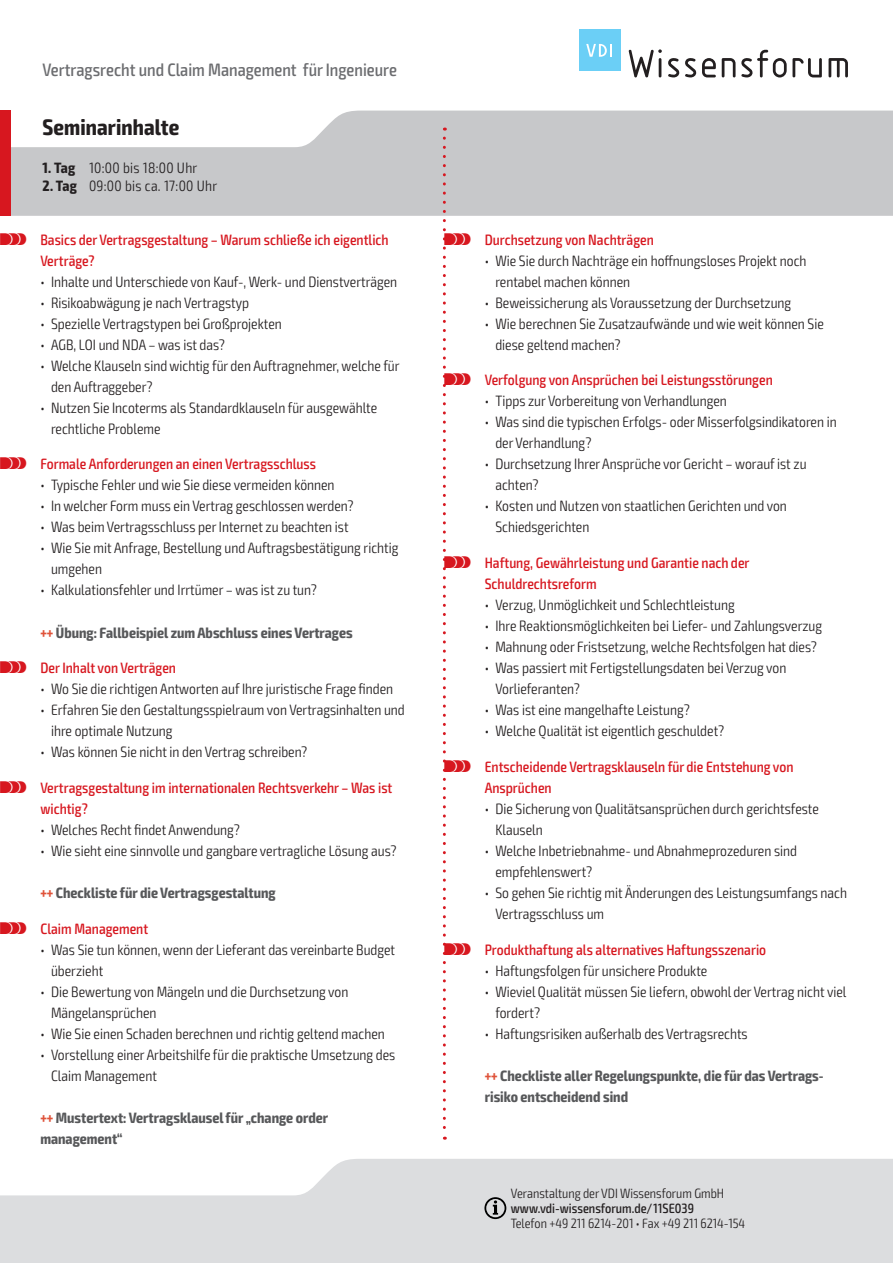
<style>
.page{position:relative;width:893px;height:1263px;background:#fff}
.page>*{position:absolute;margin:0;border:0;box-sizing:border-box;transform-origin:0 0}
.t1{font:700 condensed 22.5px "Exo 2";letter-spacing:.005em;color:#231f20}
.t2{font:500 condensed 18px "Exo 2";color:#6c6d70}
.t3{font:300 condensed 15px/21px "Exo 2";color:#231f20}
.t4{font:500 condensed 15px/21px "Exo 2";color:#d7171f}
.t5{font:700 condensed 15px/21px "Exo 2";color:#57585a}
.t6{font:300 condensed 15px "Exo 2";letter-spacing:.02em;color:#231f20}
.t7{font:300 condensed 13.5px "Exo 2";color:#231f20}
.t8{font:500 condensed 13.5px "Exo 2";color:#231f20}
.s1{font-weight:700}
.s2{font-family:"VDI Iconset S4 A Regular";font-weight:400;font-stretch:normal}
.s3{color:#df533a}
</style>
<div class="page">
<svg style="left:0;top:1159px;width:893px;height:104px;background:#e0e1e3"></svg>
<svg style="left:11px;top:111px;width:882px;height:105px;background:#cdced0"></svg>
<div style="left:0;top:111px;width:11px;height:105px;background:#d7171f"></div>
<svg style="left:484px;top:1197px;width:22px;height:22px"></svg>
<svg style="left:629px;top:49px;width:33px;height:28px"></svg>
<svg style="left:668px;top:58px;width:11px;height:19px"></svg>
<svg style="left:685px;top:58px;width:11px;height:19px"></svg>
<svg style="left:702px;top:58px;width:14px;height:19px"></svg>
<svg style="left:722px;top:58px;width:13px;height:19px"></svg>
<svg style="left:741px;top:50px;width:81px;height:27px"></svg>
<svg style="left:828px;top:58px;width:20px;height:19px"></svg>
<div style="left:579px;top:30px;width:41px;height:41px;background:#6bcff6"></div>
<svg style="left:586px;top:44px;width:26px;height:13px"></svg>
<svg style="left:443px;top:138px;width:3px;height:1002px"></svg>
<p class="t2" style="left:43px;top:59px;width:356px">Vertragsrecht und Claim Management für Ingenieure</p>
<h1 class="t1" style="left:43px;top:113px;width:138px">Seminarinhalte</h1>
<p class="t6" style="left:43px;top:159px;width:156px"><span class="s1">1. Tag</span> 10:00 bis 18:00 Uhr</p>
<p class="t6" style="left:43px;top:177px;width:176px"><span class="s1">2. Tag</span> 09:00 bis ca. 17:00 Uhr</p>
<p class="t4" style="left:40px;top:229px;width:350px;text-indent:-40px"><span class="s2">S</span> Basics der Vertragsgestaltung – Warum schließe ich eigentlich<br>Verträge?</p>
<p class="t3" style="left:40px;top:271px;width:358px">• Inhalte und Unterschiede von Kauf-, Werk- und Dienstverträgen</p>
<p class="t3" style="left:40px;top:292px;width:210px">• Risikoabwägung je nach Vertragstyp</p>
<p class="t3" style="left:40px;top:313px;width:243px">• Spezielle Vertragstypen bei Großprojekten</p>
<p class="t3" style="left:40px;top:334px;width:186px">• AGB, LOI und NDA – was ist das?</p>
<p class="t3" style="left:51px;top:355px;width:350px;text-indent:-11px">• Welche Klauseln sind wichtig für den Auftragnehmer, welche für den Auftraggeber?</p>
<p class="t3" style="left:51px;top:397px;width:328px;text-indent:-11px">• Nutzen Sie Incoterms als Standardklauseln für ausgewählte rechtliche Probleme</p>
<p class="t4" style="left:0;top:454px;width:318px"><span class="s2">S</span> Formale Anforderungen an einen Vertragsschluss</p>
<p class="t3" style="left:40px;top:475px;width:296px">• Typische Fehler und wie Sie diese vermeiden können</p>
<p class="t3" style="left:40px;top:496px;width:315px">• In welcher Form muss ein Vertrag geschlossen werden?</p>
<p class="t3" style="left:40px;top:517px;width:310px">• Was beim Vertragsschluss per Internet zu beachten ist</p>
<p class="t3" style="left:51px;top:538px;width:349px;text-indent:-11px">• Wie Sie mit Anfrage, Bestellung und Auftragsbestätigung richtig umgehen</p>
<p class="t3" style="left:40px;top:580px;width:278px">• Kalkulationsfehler und Irrtümer – was ist zu tun?</p>
<p class="t5" style="left:40px;top:622px;width:314px"><span class="s3">+++</span> Übung: Fallbeispiel zum Abschluss eines Vertrages</p>
<p class="t4" style="left:0;top:658px;width:178px"><span class="s2">S</span> Der Inhalt von Verträgen</p>
<p class="t3" style="left:40px;top:679px;width:354px">• Wo Sie die richtigen Antworten auf Ihre juristische Frage finden</p>
<p class="t3" style="left:51px;top:700px;width:355px;text-indent:-11px">• Erfahren Sie den Gestaltungsspielraum von Vertragsinhalten und ihre optimale Nutzung</p>
<p class="t3" style="left:40px;top:742px;width:268px">• Was können Sie nicht in den Vertrag schreiben?</p>
<p class="t4" style="left:40px;top:778px;width:354px;text-indent:-40px"><span class="s2">S</span> Vertragsgestaltung im internationalen Rechtsverkehr – Was ist wichtig?</p>
<p class="t3" style="left:40px;top:820px;width:201px">• Welches Recht findet Anwendung?</p>
<p class="t3" style="left:40px;top:841px;width:358px">• Wie sieht eine sinnvolle und gangbare vertragliche Lösung aus?</p>
<p class="t5" style="left:40px;top:883px;width:237px"><span class="s3">+++</span> Checkliste für die Vertragsgestaltung</p>
<p class="t4" style="left:0;top:919px;width:150px"><span class="s2">S</span> Claim Management</p>
<p class="t3" style="left:51px;top:940px;width:346px;text-indent:-11px">• Was Sie tun können, wenn der Lieferant das vereinbarte Budget überzieht</p>
<p class="t3" style="left:51px;top:982px;width:299px;text-indent:-11px">• Die Bewertung von Mängeln und die Durchsetzung von<br>Mängelansprüchen</p>
<p class="t3" style="left:40px;top:1024px;width:346px">• Wie Sie einen Schaden berechnen und richtig geltend machen</p>
<p class="t3" style="left:51px;top:1045px;width:346px;text-indent:-11px">• Vorstellung einer Arbeitshilfe für die praktische Umsetzung des<br>Claim Management</p>
<p class="t5" style="left:40px;top:1108px;width:289px"><span class="s3">+++</span> Mustertext: Vertragsklausel für „change order management“</p>
<p class="t4" style="left:444px;top:229px;width:211px"><span class="s2">S</span> Durchsetzung von Nachträgen</p>
<p class="t3" style="left:495px;top:250px;width:313px;text-indent:-11px">• Wie Sie durch Nachträge ein hoffnungsloses Projekt noch rentabel machen können</p>
<p class="t3" style="left:485px;top:292px;width:308px">• Beweissicherung als Voraussetzung der Durchsetzung</p>
<p class="t3" style="left:495px;top:313px;width:330px;text-indent:-11px">• Wie berechnen Sie Zusatzaufwände und wie weit können Sie diese geltend machen?</p>
<p class="t4" style="left:444px;top:370px;width:330px"><span class="s2">S</span> Verfolgung von Ansprüchen bei Leistungsstörungen</p>
<p class="t3" style="left:485px;top:391px;width:244px">• Tipps zur Vorbereitung von Verhandlungen</p>
<p class="t3" style="left:495px;top:412px;width:343px;text-indent:-11px">• Was sind die typischen Erfolgs- oder Misserfolgsindikatoren in der Verhandlung?</p>
<p class="t3" style="left:495px;top:454px;width:313px;text-indent:-11px">• Durchsetzung Ihrer Ansprüche vor Gericht – worauf ist zu achten?</p>
<p class="t3" style="left:495px;top:496px;width:293px;text-indent:-11px">• Kosten und Nutzen von staatlichen Gerichten und von<br>Schiedsgerichten</p>
<p class="t4" style="left:485px;top:553px;width:266px;text-indent:-40px"><span class="s2">S</span> Haftung, Gewährleistung und Garantie nach der<br>Schuldrechtsreform</p>
<p class="t3" style="left:485px;top:595px;width:251px">• Verzug, Unmöglichkeit und Schlechtleistung</p>
<p class="t3" style="left:485px;top:616px;width:339px">• Ihre Reaktionsmöglichkeiten bei Liefer- und Zahlungsverzug</p>
<p class="t3" style="left:485px;top:637px;width:334px">• Mahnung oder Fristsetzung, welche Rechtsfolgen hat dies?</p>
<p class="t3" style="left:495px;top:658px;width:292px;text-indent:-11px">• Was passiert mit Fertigstellungsdaten bei Verzug von<br>Vorlieferanten?</p>
<p class="t3" style="left:485px;top:700px;width:207px">• Was ist eine mangelhafte Leistung?</p>
<p class="t3" style="left:485px;top:721px;width:241px">• Welche Qualität ist eigentlich geschuldet?</p>
<p class="t4" style="left:485px;top:757px;width:310px;text-indent:-40px"><span class="s2">S</span> Entscheidende Vertragsklauseln für die Entstehung von<br>Ansprüchen</p>
<p class="t3" style="left:495px;top:799px;width:325px;text-indent:-11px">• Die Sicherung von Qualitätsansprüchen durch gerichtsfeste<br>Klauseln</p>
<p class="t3" style="left:495px;top:841px;width:303px;text-indent:-11px">• Welche Inbetriebnahme- und Abnahmeprozeduren sind empfehlenswert?</p>
<p class="t3" style="left:495px;top:883px;width:353px;text-indent:-11px">• So gehen Sie richtig mit Änderungen des Leistungsumfangs nach<br>Vertragsschluss um</p>
<p class="t4" style="left:444px;top:940px;width:323px"><span class="s2">S</span> Produkthaftung als alternatives Haftungsszenario</p>
<p class="t3" style="left:485px;top:961px;width:224px">• Haftungsfolgen für unsichere Produkte</p>
<p class="t3" style="left:495px;top:982px;width:353px;text-indent:-11px">• Wieviel Qualität müssen Sie liefern, obwohl der Vertrag nicht viel fordert?</p>
<p class="t3" style="left:485px;top:1024px;width:264px">• Haftungsrisiken außerhalb des Vertragsrechts</p>
<p class="t5" style="left:485px;top:1066px;width:339px"><span class="s3">+++</span> Checkliste aller Regelungspunkte, die für das Vertrags&shy;risiko entscheidend sind</p>
<p class="t7" style="left:511px;top:1185px;width:215px">Veranstaltung der VDI Wissensforum GmbH</p>
<p class="t8" style="left:511px;top:1200px;width:185px">www.vdi-wissensforum.de/11SE039</p>
<p class="t7" style="left:511px;top:1215px;width:236px">Telefon +49 211 6214-201 • Fax +49 211 6214-154</p>
</div>
